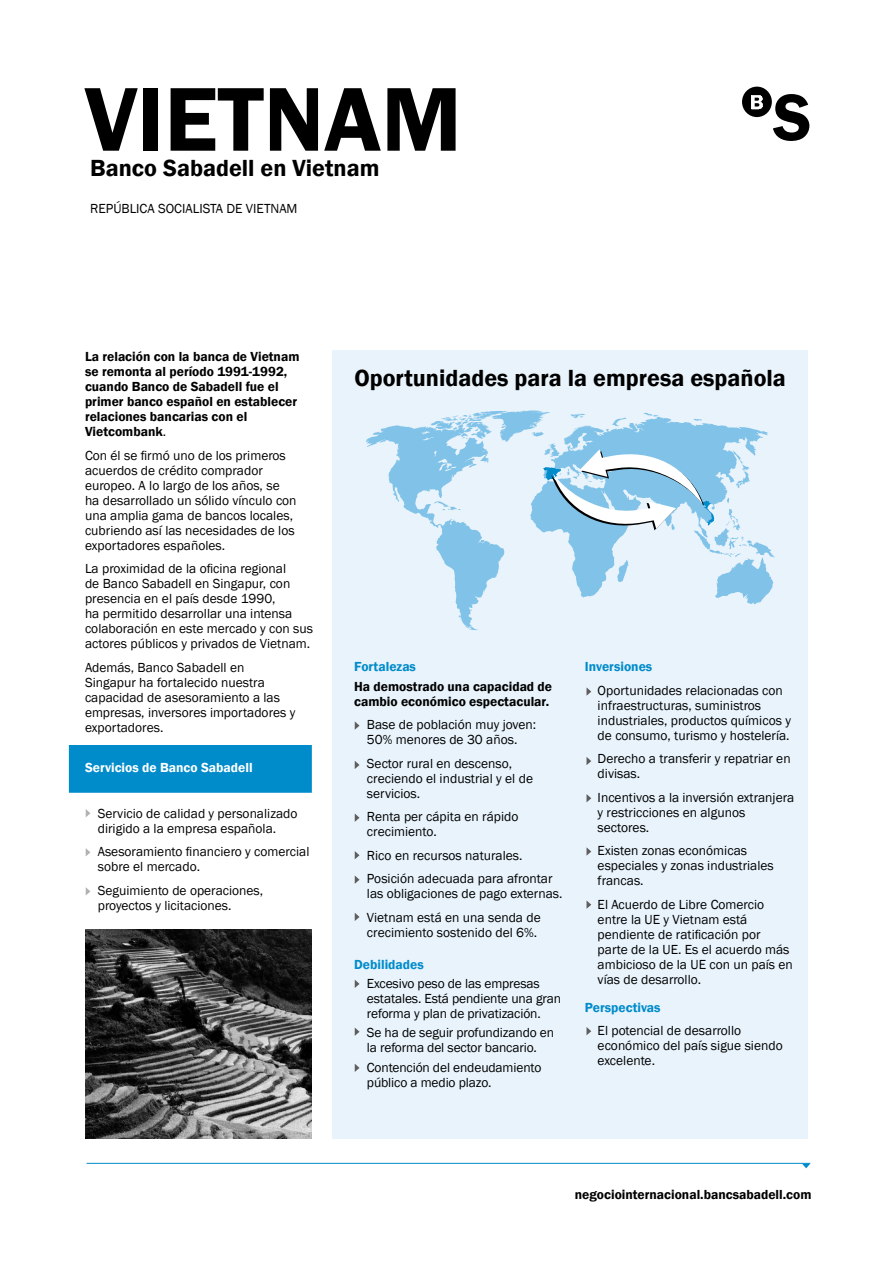
<style>
.page{position:relative;width:893px;height:1263px;background:#fff}
.page>*{position:absolute;margin:0;border:0;box-sizing:border-box;transform-origin:0 0}
.t1{font:600 93.75px "Franklin Gothic";color:#000}
.t2{font:600 24px "Franklin Gothic";color:#000}
.t3{font:13.5px/15px "Franklin Gothic";color:#000}
.t4{font:600 13.5px/15px "Franklin Gothic";color:#000}
.t5{font:600 13.5px "Franklin Gothic";color:#008bcb}
.t6{font:600 13.5px "Franklin Gothic";color:#fff}
.s1{font-weight:400}
</style>
<div class="page">
<div style="left:333px;top:351px;width:475px;height:788px;background:#e8f3fb"></div>
<div style="left:69px;top:745px;width:243px;height:48px;background:#008bcb;border:2px solid #008bcb"></div>
<svg style="left:742px;top:87px;width:67px;height:54px"></svg>
<svg style="left:355px;top:721px;width:4px;height:9px"></svg>
<svg style="left:355px;top:761px;width:4px;height:8px"></svg>
<svg style="left:355px;top:814px;width:4px;height:8px"></svg>
<svg style="left:355px;top:851px;width:4px;height:8px"></svg>
<svg style="left:355px;top:876px;width:4px;height:8px"></svg>
<svg style="left:355px;top:913px;width:4px;height:8px"></svg>
<svg style="left:355px;top:1028px;width:4px;height:8px"></svg>
<svg style="left:355px;top:1064px;width:4px;height:8px"></svg>
<svg style="left:355px;top:980px;width:4px;height:8px"></svg>
<svg style="left:586px;top:687px;width:5px;height:9px"></svg>
<svg style="left:586px;top:794px;width:5px;height:8px"></svg>
<svg style="left:586px;top:757px;width:5px;height:8px"></svg>
<svg style="left:586px;top:847px;width:5px;height:9px"></svg>
<svg style="left:586px;top:900px;width:5px;height:9px"></svg>
<svg style="left:586px;top:1027px;width:5px;height:8px"></svg>
<svg style="left:802px;top:1164px;width:8px;height:4px"></svg>
<hr style="left:87px;top:1163px;width:723px;height:1px;background:#008bcb">
<svg style="left:86px;top:809px;width:4px;height:8px"></svg>
<svg style="left:86px;top:848px;width:4px;height:8px"></svg>
<svg style="left:86px;top:887px;width:4px;height:8px"></svg>
<svg style="left:366px;top:410px;width:409px;height:221px"></svg>
<img style="left:86px;top:929px;width:226px;height:210px">
<h1 class="t1" style="left:85px;top:62px;width:378px">VIETNAM</h1>
<h2 class="t2" style="left:90px;top:153px;width:291px">Banco Sabadell en Vietnam</h2>
<p class="t3" style="left:90px;top:202px;width:209px">REPÚBLICA SOCIALISTA DE VIETNAM</p>
<p class="t4" style="left:85px;top:349px;width:216px">La relación con la banca de Vietnam se remonta al período 1991-1992, cuando Banco de Sabadell fue el primer banco español en establecer relaciones bancarias con el<br>Vietcombank<span class="s1">.</span></p>
<p class="t3" style="left:85px;top:448px;width:213px">Con él se firmó uno de los primeros acuerdos de crédito comprador europeo. A lo largo de los años, se ha desarrollado un sólido vínculo con una amplia gama de bancos locales, cubriendo así las necesidades de los exportadores españoles.</p>
<p class="t3" style="left:85px;top:562px;width:229px">La proximidad de la oficina regional<br>de Banco Sabadell en Singapur, con presencia en el país desde 1990,<br>ha permitido desarrollar una intensa colaboración en este mercado y con sus actores públicos y privados de Vietnam.</p>
<p class="t3" style="left:85px;top:660px;width:212px">Además, Banco Sabadell en<br>Singapur ha fortalecido nuestra capacidad de asesoramiento a las empresas, inversores importadores y exportadores.</p>
<p class="t6" style="left:85px;top:759px;width:169px">Servicios de Banco Sabadell</p>
<p class="t3" style="left:98px;top:806px;width:201px">Servicio de calidad y personalizado dirigido a la empresa española.</p>
<p class="t3" style="left:98px;top:844px;width:213px">Asesoramiento financiero y comercial sobre el mercado.</p>
<p class="t3" style="left:98px;top:883px;width:167px">Seguimiento de operaciones, proyectos y licitaciones.</p>
<h2 class="t2" style="left:354px;top:363px;width:433px">Oportunidades para la empresa española</h2>
<p class="t5" style="left:354px;top:659px;width:63px">Fortalezas</p>
<p class="t4" style="left:354px;top:679px;width:199px">Ha demostrado una capacidad de cambio económico espectacular.</p>
<p class="t3" style="left:367px;top:717px;width:171px">Base de población muy joven:<br>50% menores de 30 años.</p>
<p class="t3" style="left:367px;top:756px;width:168px">Sector rural en descenso, creciendo el industrial y el de servicios.</p>
<p class="t3" style="left:367px;top:809px;width:153px">Renta per cápita en rápido crecimiento.</p>
<p class="t3" style="left:367px;top:844px;width:187px;line-height:23.5px">Rico en recursos naturales.<br>Posición adecuada para afrontar</p>
<p class="t3" style="left:367px;top:882px;width:197px;line-height:23.5px">las obligaciones de pago externas.<br>Vietnam está en una senda de</p>
<p class="t3" style="left:367px;top:925px;width:172px">crecimiento sostenido del 6%.</p>
<p class="t5" style="left:354px;top:956px;width:71px">Debilidades</p>
<p class="t3" style="left:367px;top:976px;width:196px">Excesivo peso de las empresas estatales. Está pendiente una gran reforma y plan de privatización.</p>
<p class="t3" style="left:367px;top:1025px;width:189px">Se ha de seguir profundizando en la reforma del sector bancario.</p>
<p class="t3" style="left:367px;top:1060px;width:176px">Contención del endeudamiento público a medio plazo.</p>
<p class="t5" style="left:585px;top:659px;width:69px">Inversiones</p>
<p class="t3" style="left:598px;top:683px;width:195px">Oportunidades relacionadas con infraestructuras, suministros industriales, productos químicos y de consumo, turismo y hostelería.</p>
<p class="t3" style="left:598px;top:752px;width:195px">Derecho a transferir y repatriar en divisas.</p>
<p class="t3" style="left:598px;top:790px;width:198px">Incentivos a la inversión extranjera y restricciones en algunos sectores.</p>
<p class="t3" style="left:598px;top:844px;width:178px">Existen zonas económicas especiales y zonas industriales francas.</p>
<p class="t3" style="left:598px;top:897px;width:197px">El Acuerdo de Libre Comercio entre la UE y Vietnam está pendiente de ratificación por parte de la UE. Es el acuerdo más ambicioso de la UE con un país en vías de desarrollo.</p>
<p class="t5" style="left:585px;top:999px;width:77px">Perspectivas</p>
<p class="t3" style="left:598px;top:1023px;width:187px">El potencial de desarrollo económico del país sigue siendo excelente.</p>
<p class="t4" style="left:575px;top:1187px;width:238px">negociointernacional.bancsabadell.com</p>
</div>
